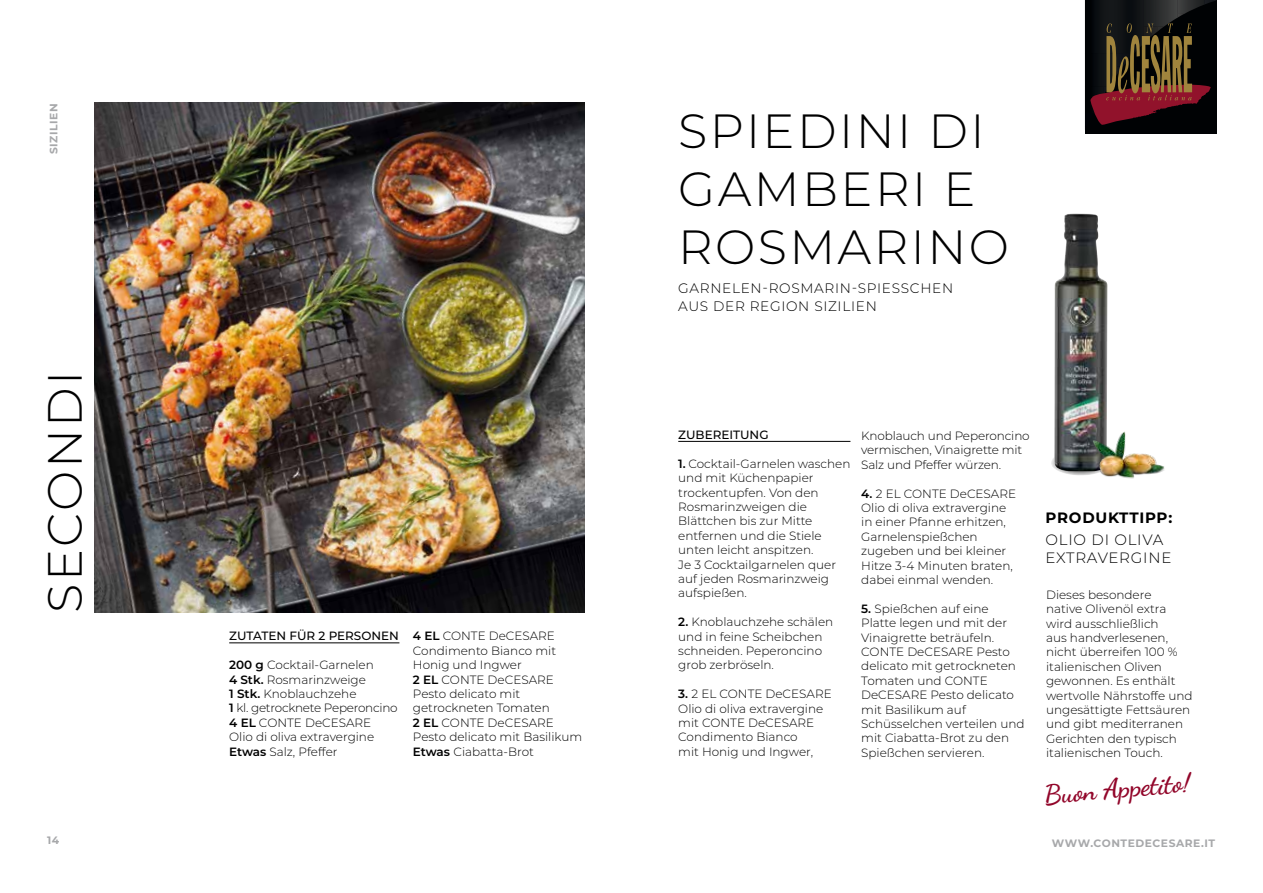
<style>
.page{position:relative;width:1263px;height:893px;background:#fff}
.page>*{position:absolute;margin:0;border:0;box-sizing:border-box;transform-origin:0 0}
.t1{font:300 48px/57.6px "Montserrat";letter-spacing:.05em;color:#000}
.t2{font:700 27px "Dancing Script";color:#92062a}
.t3{font:300 15px/18px "Montserrat";letter-spacing:.05em;color:#000}
.t4{font:700 15px "Montserrat";letter-spacing:.05em;color:#000}
.t5{font:300 13.65px/18px "Montserrat";letter-spacing:.05em;color:#000}
.t6{font:300 12px/14.4px "Montserrat";color:#000}
.t7{font:500 12px "Montserrat";color:#000}
.t8{font:700 10.8px "Montserrat";letter-spacing:.05em;color:#a7a8aa}
.s1{font-weight:600}
</style>
<div class="page">
<img style="left:94px;top:102px;width:491px;height:510px">
<hr style="left:229px;top:643px;width:170px;height:1px;background:#000">
<div style="left:1085px;top:0;width:131px;height:134px;background:#000204"></div>
<img style="left:1095px;top:0;width:49px;height:13px">
<img style="left:1144px;top:0;width:33px;height:13px">
<img style="left:1177px;top:0;width:27px;height:13px">
<svg style="left:1204px;top:0;width:12px;height:5px"></svg>
<svg style="left:1090px;top:13px;width:121px;height:112px"></svg>
<svg style="left:1051px;top:450px;width:60px;height:25px"></svg>
<img style="left:1054px;top:213px;width:54px;height:258px">
<hr style="left:678px;top:441px;width:172px;height:1px;background:#000">
<img style="left:1086px;top:430px;width:79px;height:49px">
<p class="t8" style="left:46px;top:154px;width:52px;rotate:-90deg">SIZILIEN</p>
<h1 class="t1" style="left:34px;top:612px;width:244px;rotate:-90deg">SECONDI</h1>
<p class="t7" style="left:229px;top:628px;width:171px">ZUTATEN FÜR 2 PERSONEN</p>
<p class="t6" style="left:229px;top:657px;width:170px"><span class="s1">200 g</span> Cocktail-Garnelen<br><span class="s1">4 Stk.</span> Rosmarinzweige<br><span class="s1">1 Stk.</span> Knoblauchzehe<br><span class="s1">1</span> kl. getrocknete Peperoncino<br><span class="s1">4 EL</span> CONTE DeCESARE<br>Olio di oliva extravergine<br><span class="s1">Etwas</span> Salz, Pfeffer</p>
<p class="t6" style="left:413px;top:629px;width:171px"><span class="s1">4 EL</span> CONTE DeCESARE<br>Condimento Bianco mit<br>Honig und Ingwer<br><span class="s1">2 EL</span> CONTE DeCESARE<br>Pesto delicato mit getrockneten Tomaten<br><span class="s1">2 EL</span> CONTE DeCESARE<br>Pesto delicato mit Basilikum<br><span class="s1">Etwas</span> Ciabatta-Brot</p>
<h1 class="t1" style="left:678px;top:101px;width:332px">SPIEDINI DI<br>GAMBERI E<br>ROSMARINO</h1>
<p class="t5" style="left:678px;top:278px;width:277px">GARNELEN-ROSMARIN-SPIESSCHEN<br>AUS DER REGION SIZILIEN</p>
<p class="t7" style="left:678px;top:426px;width:92px">ZUBEREITUNG</p>
<p class="t6" style="left:678px;top:456px;width:174px"><span class="s1">1.</span> Cocktail-Garnelen waschen und mit Küchenpapier trockentupfen. Von den<br>Rosmarinzweigen die<br>Blättchen bis zur Mitte entfernen und die Stiele unten leicht anspitzen.<br>Je 3 Cocktailgarnelen quer auf jeden Rosmarinzweig aufspießen.</p>
<p class="t6" style="left:678px;top:614px;width:157px"><span class="s1">2.</span> Knoblauchzehe schälen und in feine Scheibchen schneiden. Peperoncino grob zerbröseln.</p>
<p class="t6" style="left:678px;top:686px;width:155px"><span class="s1">3.</span> 2 EL CONTE DeCESARE<br>Olio di oliva extravergine mit CONTE DeCESARE<br>Condimento Bianco<br>mit Honig und Ingwer,</p>
<p class="t6" style="left:861px;top:428px;width:170px">Knoblauch und Peperoncino vermischen, Vinaigrette mit<br>Salz und Pfeffer würzen.</p>
<p class="t6" style="left:861px;top:486px;width:156px"><span class="s1">4.</span> 2 EL CONTE DeCESARE<br>Olio di oliva extravergine in einer Pfanne erhitzen,<br>Garnelenspießchen zugeben und bei kleiner<br>Hitze 3-4 Minuten braten, dabei einmal wenden.</p>
<p class="t6" style="left:861px;top:601px;width:165px"><span class="s1">5.</span> Spießchen auf eine<br>Platte legen und mit der<br>Vinaigrette beträufeln.<br>CONTE DeCESARE Pesto delicato mit getrockneten<br>Tomaten und CONTE<br>DeCESARE Pesto delicato mit Basilikum auf<br>Schüsselchen verteilen und mit Ciabatta-Brot zu den<br>Spießchen servieren.</p>
<p class="t4" style="left:1045px;top:507px;width:128px">PRODUKTTIPP:</p>
<p class="t3" style="left:1045px;top:530px;width:127px">OLIO DI OLIVA<br>EXTRAVERGINE</p>
<p class="t6" style="left:1046px;top:587px;width:148px">Dieses besondere<br>native Olivenöl extra wird ausschließlich<br>aus handverlesenen, nicht überreifen 100 % italienischen Oliven gewonnen. Es enthält wertvolle Nährstoffe und ungesättigte Fettsäuren und gibt mediterranen<br>Gerichten den typisch italienischen Touch.</p>
<h2 class="t2" style="left:1043px;top:778px;width:148px;rotate:-5deg">Buon Appetito!</h2>
<p class="t8" style="left:47px;top:833px;width:14px">14</p>
<p class="t8" style="left:1052px;top:835px;width:165px">WWW.CONTEDECESARE.IT</p>
</div>
